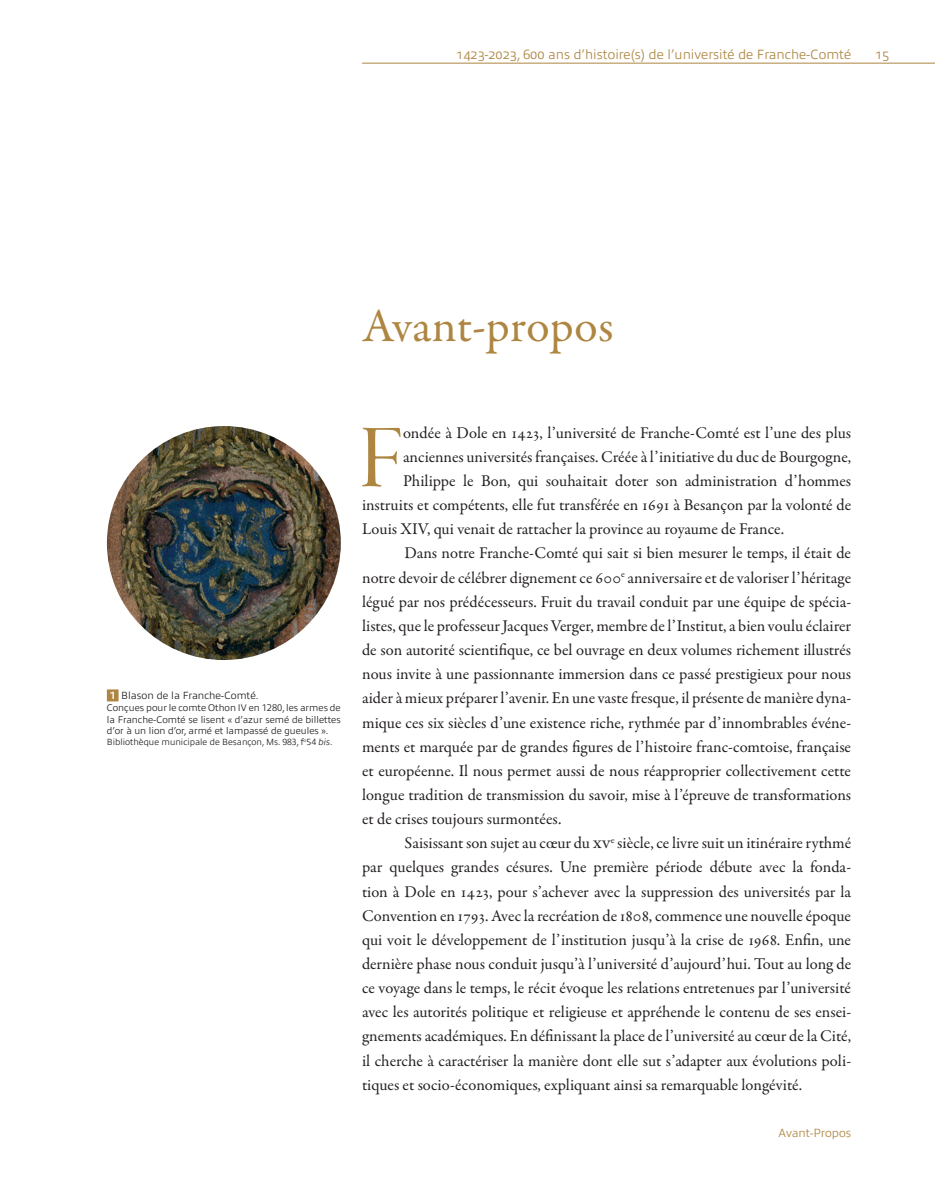
<style>
.page{position:relative;width:935px;height:1191px;background:#fff}
.page>*{position:absolute;margin:0;border:0;box-sizing:border-box;transform-origin:0 0}
.premierPara{font:92.4px "Garamond Premr Pro Disp";color:#ae8642}
.T_3_Article_liminair{font:48px "Garamond Premr Pro";color:#ae8642}
.txt_Normal{font:16.5px/24.2px "Garamond Premr Pro";color:#231f20;text-align:justify}
.premierPara-2{font:16.5px "Garamond Premr Pro";color:#231f20}
.t1{font:300 13.5px "Allumi Std";color:#ae8642}
.t2{font:300 12px "Allumi Std";color:#ae8642}
.titre_figure{font:300 10.5px "Allumi Std";color:#231f20}
.txt_Legende{font:300 9.75px/11.7px "Allumi Std";color:#231f20;text-align:justify}
.txt_credits{font:300 9px "Allumi Std";color:#231f20}
.s1{font-weight:700;color:#fff}
.s2{font-style:italic}
</style>
<div class="page">
<hr style="left:362px;top:63px;width:573px;height:1px;background:#ae8642">
<div style="left:107px;top:689px;width:12px;height:12px;background:#ae8642"></div>
<img style="left:107px;top:426px;width:234px;height:234px;border-radius:117px">
<p class="t1" style="left:456px;top:47px;width:396px">1423-2023, 600 ans d’histoire(s) de l’université de Franche-Comté</p>
<p class="t1" style="left:875px;top:47px;width:16px">15</p>
<p class="T_3_Article_liminair" style="left:362px;top:297px;width:253px">Avant-propos</p>
<p class="titre_figure" style="left:110px;top:690px;width:149px"><span class="s1">1</span> Blason de la Franche-Comté.</p>
<p class="txt_Legende" style="left:107px;top:701px;width:235px">Conçues pour le comte Othon IV en 1280, les armes de la Franche-Comté se lisent « d’azur semé de billettes d’or à un lion d’or, armé et lampassé de gueules ».</p>
<p class="txt_credits" style="left:107px;top:737px;width:225px">Bibliothèque municipale de Besançon, Ms. 983, f<sup>o</sup>54 <span class="s2">bis</span>.</p>
<p class="premierPara" style="left:359px;top:407px;width:46px">F</p>
<p class="premierPara-2" style="left:403px;top:423px;width:449px">ondée à Dole en 1423, l’université de Franche-Comté est l’une des plus</p>
<p class="premierPara-2" style="left:403px;top:447px;width:450px">anciennes universités françaises. Créée à l’initiative du duc de Bourgogne,</p>
<p class="premierPara-2" style="left:403px;top:471px;width:450px">Philippe le Bon, qui souhaitait doter son administration d’hommes</p>
<p class="premierPara-2" style="left:362px;top:495px;width:491px">instruits et compétents, elle fut transférée en 1691 à Besançon par la volonté de</p>
<p class="premierPara-2" style="left:362px;top:519px;width:423px">Louis XIV, qui venait de rattacher la province au royaume de France.</p>
<p class="txt_Normal" style="left:362px;top:541px;width:491px;text-indent:43px">Dans notre Franche-Comté qui sait si bien mesurer le temps, il était de notre devoir de célébrer dignement ce 600<sup>e</sup> anniversaire et de valoriser l’héritage légué par nos prédécesseurs. Fruit du travail conduit par une équipe de spécia&shy;listes, que le professeur Jacques Verger, membre de l’Institut, a bien voulu éclairer de son autorité scientifique, ce bel ouvrage en deux volumes richement illustrés nous invite à une passionnante immersion dans ce passé prestigieux pour nous aider à mieux préparer l’avenir. En une vaste fresque, il présente de manière dyna&shy;mique ces six siècles d’une existence riche, rythmée par d’innombrables événe&shy;ments et marquée par de grandes figures de l’histoire franc-comtoise, française et européenne. Il nous permet aussi de nous réapproprier collectivement cette longue tradition de transmission du savoir, mise à l’épreuve de transformations et de crises toujours surmontées.</p>
<p class="txt_Normal" style="left:362px;top:831px;width:491px;text-indent:43px">Saisissant son sujet au cœur du xv<sup>e</sup> siècle, ce livre suit un itinéraire rythmé par quelques grandes césures. Une première période débute avec la fonda&shy;tion à Dole en 1423, pour s’achever avec la suppression des universités par la Convention en 1793. Avec la recréation de 1808, commence une nouvelle époque qui voit le développement de l’institution jusqu’à la crise de 1968. Enfin, une dernière phase nous conduit jusqu’à l’université d’aujourd’hui. Tout au long de ce voyage dans le temps, le récit évoque les relations entretenues par l’université avec les autorités politique et religieuse et appréhende le contenu de ses ensei&shy;gnements académiques. En définissant la place de l’université au cœur de la Cité, il cherche à caractériser la manière dont elle sut s’adapter aux évolutions poli&shy;tiques et socio-économiques, expliquant ainsi sa remarquable longévité.</p>
<p class="t2" style="left:778px;top:1125px;width:74px">Avant-Propos</p>
</div>
